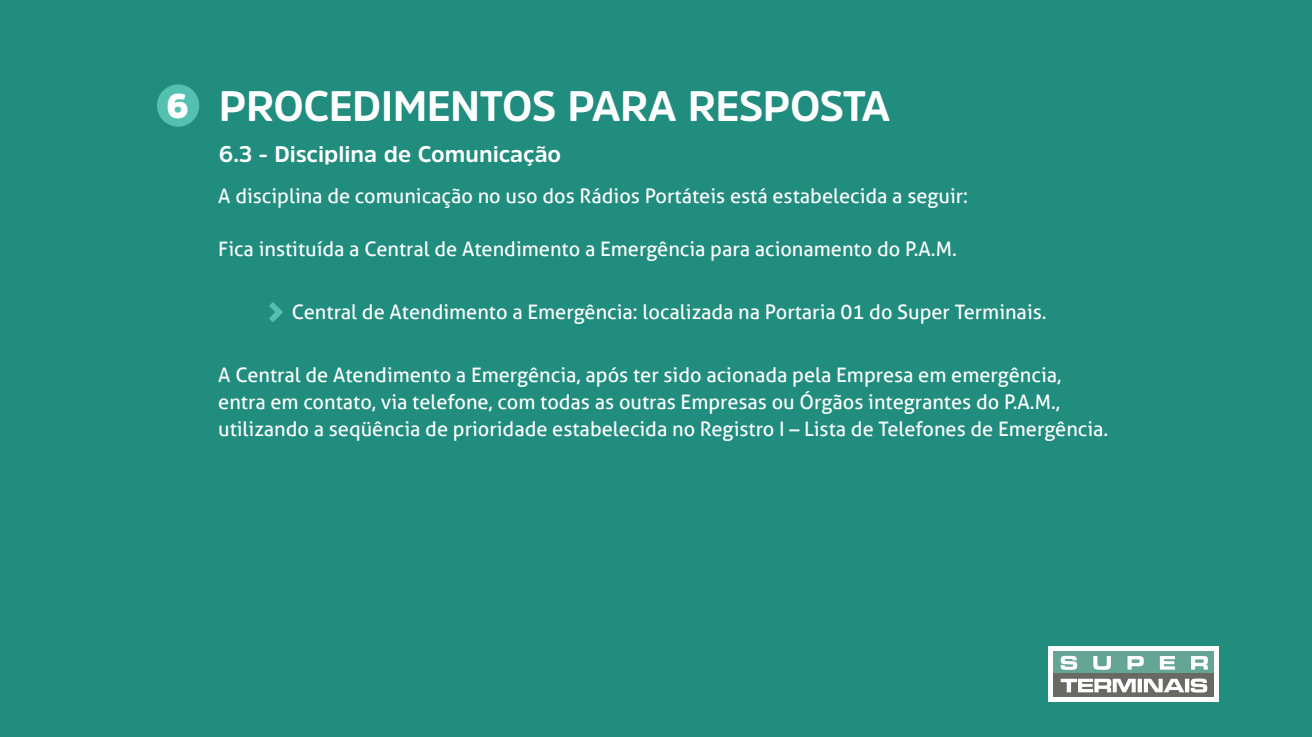
<style>
.page{position:relative;width:1312px;height:737px;background:#218d7e}
.page>*{position:absolute;margin:0;border:0;box-sizing:border-box;transform-origin:0 0}
.t1{font:700 42.38px "Amsi Pro";letter-spacing:-.015em;color:#fff}
.t2{font:700 22.5px "Amsi Pro";color:#fff}
.t3{font:20px/26.8px "Aller";color:#fff}
.s1{font-weight:900;font-size:33.94px}
</style>
<div class="page">
<div style="left:1048px;top:646px;width:171px;height:55px;background:#fff"></div>
<div style="left:1053px;top:673px;width:161px;height:23px;background:#696964"></div>
<div style="left:1053px;top:651px;width:161px;height:22px;background:#64a596"></div>
<svg style="left:1060px;top:656px;width:148px;height:14px"></svg>
<svg style="left:1061px;top:678px;width:146px;height:14px"></svg>
<div style="left:157px;top:84px;width:42px;height:43px;background:#54c1b0;border-radius:50%"></div>
<svg style="left:269px;top:302px;width:14px;height:20px"></svg>
<h1 class="t1" style="left:166px;top:77px;width:726px"><span class="s1">6</span> PROCEDIMENTOS PARA RESPOSTA</h1>
<p class="t2" style="left:219px;top:139px;width:344px">6.3 - Disciplina de Comunicação</p>
<p class="t3" style="left:218px;top:182px;width:751px">A disciplina de comunicação no uso dos Rádios Portáteis está estabelecida a seguir:</p>
<p class="t3" style="left:218px;top:236px;width:740px">Fica instituída a Central de Atendimento a Emergência para acionamento do P.A.M.</p>
<p class="t3" style="left:292px;top:298px;width:756px">Central de Atendimento a Emergência: localizada na Portaria 01 do Super Terminais.</p>
<p class="t3" style="left:218px;top:362px;width:892px">A Central de Atendimento a Emergência, após ter sido acionada pela Empresa em emergência, entra em contato, via telefone, com todas as outras Empresas ou Órgãos integrantes do P.A.M., utilizando a seqüência de prioridade estabelecida no Registro I – Lista de Telefones de Emergência.</p>
</div>
